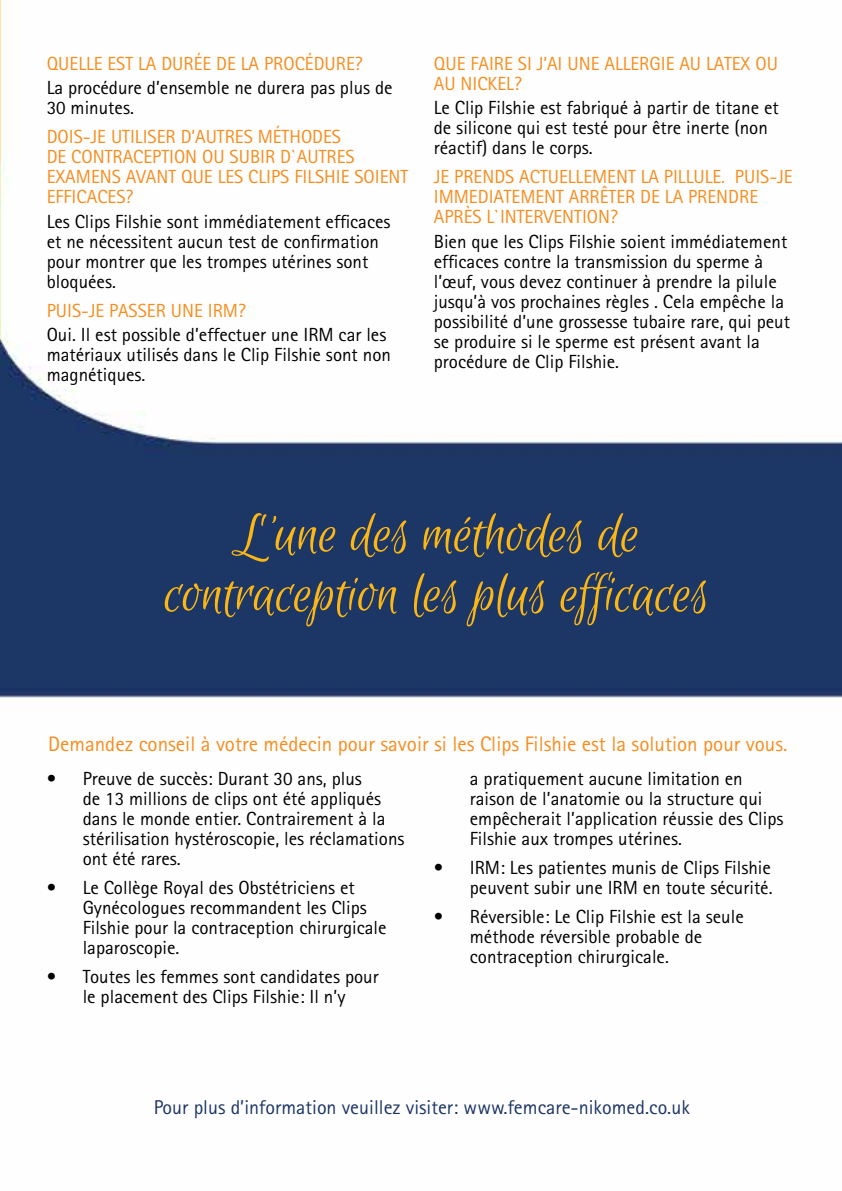
<style>
.page{position:relative;width:842px;height:1191px;background:#fff}
.page>*{position:absolute;margin:0;border:0;box-sizing:border-box;transform-origin:0 0}
.t1{font:60px/60px "Euphoria Script";letter-spacing:-.01em;color:#fdb714;text-align:center}
.t2{font:21px "Rotis Sans Serif";color:#f78d1e}
.t3{font:20px "Rotis Sans Serif";color:#1c3564}
.t4{font:19px/20px "Rotis Sans Serif";color:#000}
.t5{font:19px/20px "Rotis Sans Serif";color:#f78d1e}
</style>
<div class="page">
<img style="left:0;top:0;width:842px;height:698px">
<p class="t5" style="left:47px;top:53px;width:317px">QUELLE EST LA DURÉE DE LA PROCÉDURE?</p>
<p class="t4" style="left:47px;top:78px;width:348px">La procédure d’ensemble ne durera pas plus de<br>30 minutes.</p>
<p class="t5" style="left:47px;top:127px;width:363px">DOIS-JE UTILISER D’AUTRES MÉTHODES<br>DE CONTRACEPTION OU SUBIR D`AUTRES<br>EXAMENS AVANT QUE LES CLIPS FILSHIE SOIENT<br>EFFICACES?</p>
<p class="t4" style="left:47px;top:211px;width:345px">Les Clips Filshie sont immédiatement efficaces et ne nécessitent aucun test de confirmation pour montrer que les trompes utérines sont bloquées.</p>
<p class="t5" style="left:47px;top:300px;width:201px">PUIS-JE PASSER UNE IRM?</p>
<p class="t4" style="left:47px;top:324px;width:346px">Oui. Il est possible d’effectuer une IRM car les matériaux utilisés dans le Clip Filshie sont non magnétiques.</p>
<p class="t5" style="left:434px;top:53px;width:346px">QUE FAIRE SI J’AI UNE ALLERGIE AU LATEX OU<br>AU NICKEL?</p>
<p class="t4" style="left:434px;top:98px;width:347px">Le Clip Filshie est fabriqué à partir de titane et de silicone qui est testé pour être inerte (non réactif) dans le corps.</p>
<p class="t5" style="left:434px;top:167px;width:360px">JE PRENDS ACTUELLEMENT LA PILLULE. PUIS-JE<br>IMMEDIATEMENT ARRÊTER DE LA PRENDRE<br>APRÈS L`INTERVENTION?</p>
<p class="t4" style="left:434px;top:231px;width:358px">Bien que les Clips Filshie soient immédiatement efficaces contre la transmission du sperme à l’œuf, vous devez continuer à prendre la pilule jusqu’à vos prochaines règles . Cela empêche la possibilité d’une grossesse tubaire rare, qui peut se produire si le sperme est présent avant la procédure de Clip Filshie.</p>
<h1 class="t1" style="left:165px;top:506px;width:546px">L’une des méthodes de contraception les plus efficaces</h1>
<p class="t2" style="left:48px;top:731px;width:741px">Demandez conseil à votre médecin pour savoir si les Clips Filshie est la solution pour vous.</p>
<p class="t4" style="left:83px;top:768px;width:323px;text-indent:-36px">• Preuve de succès: Durant 30 ans, plus<br>de 13 millions de clips ont été appliqués dans le monde entier. Contrairement à la stérilisation hystéroscopie, les réclamations ont été rares.</p>
<p class="t4" style="left:83px;top:877px;width:305px;text-indent:-36px">• Le Collège Royal des Obstétriciens et Gynécologues recommandent les Clips Filshie pour la contraception chirurgicale laparoscopie.</p>
<p class="t4" style="left:47px;top:966px;width:334px;text-align:center">• Toutes les femmes sont candidates pour le placement des Clips Filshie: Il n’y</p>
<p class="t4" style="left:470px;top:768px;width:315px">a pratiquement aucune limitation en raison de l’anatomie ou la structure qui empêcherait l’application réussie des Clips Filshie aux trompes utérines.</p>
<p class="t4" style="left:434px;top:857px;width:340px;text-align:right">• IRM: Les patientes munis de Clips Filshie peuvent subir une IRM en toute sécurité.</p>
<p class="t4" style="left:470px;top:906px;width:275px;text-indent:-36px">• Réversible: Le Clip Filshie est la seule méthode réversible probable de contraception chirurgicale.</p>
<p class="t3" style="left:154px;top:1095px;width:538px">Pour plus d’information veuillez visiter: www.femcare-nikomed.co.uk</p>
</div>
